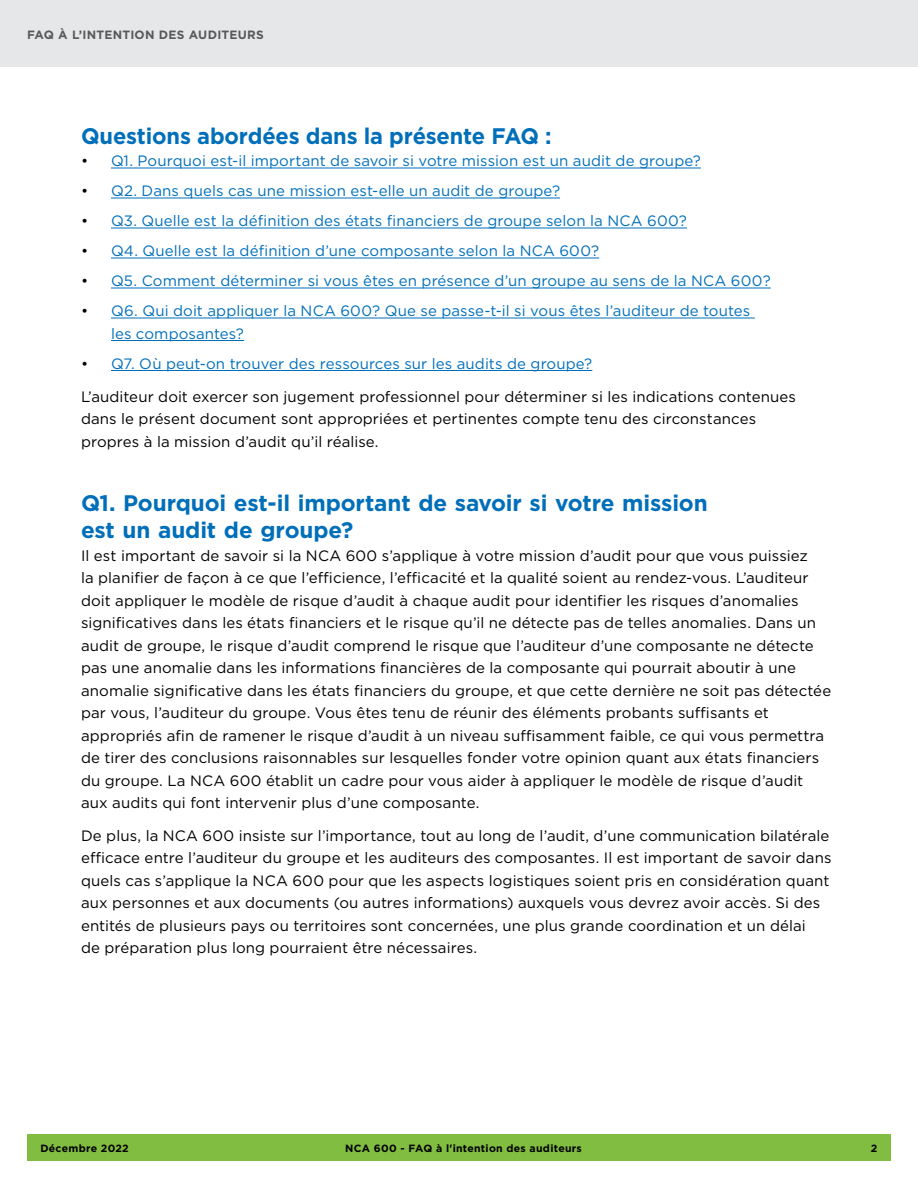
<style>
.page{position:relative;width:918px;height:1188px;background:#fff}
.page>*{position:absolute;margin:0;border:0;box-sizing:border-box;transform-origin:0 0}
.CPA_head1{font:700 22.5px/27px "Gotham";letter-spacing:-.01em;color:#006fba}
.CPA_head-newsletterT{font:700 22.5px "Gotham";letter-spacing:-.01em;color:#006fba}
.CPA__para1{font:15px/22.5px "Gotham";letter-spacing:.005em;color:#000}
.CPA__body{font:15px/22.5px "Gotham";letter-spacing:.005em;color:#000}
.t1{font:15px/22.5px "Gotham";letter-spacing:.005em;color:#006fba}
.t2{font:700 12px "Gotham";letter-spacing:.02em;color:#58595b}
.t3{font:700 10.5px "Gotham";letter-spacing:.025em;color:#000}
.s1{color:#000}
</style>
<div class="page">
<hr style="left:111px;top:168px;width:590px;height:1px;background:#006fba">
<hr style="left:111px;top:198px;width:449px;height:1px;background:#006fba">
<hr style="left:111px;top:228px;width:576px;height:1px;background:#006fba">
<hr style="left:111px;top:258px;width:488px;height:1px;background:#006fba">
<hr style="left:111px;top:288px;width:660px;height:1px;background:#006fba">
<hr style="left:111px;top:318px;width:644px;height:1px;background:#006fba">
<hr style="left:111px;top:340px;width:133px;height:1px;background:#006fba">
<hr style="left:111px;top:370px;width:481px;height:1px;background:#006fba">
<div style="left:27px;top:1134px;width:864px;height:27px;background:#81bd41"></div>
<div style="left:0;top:0;width:918px;height:68px;background:#e6e7e8"></div>
<p class="t2" style="left:27px;top:26px;width:238px">FAQ à l’INTENTION DES AUDITEURS</p>
<h3 class="CPA_head-newsletterT" style="left:81px;top:121px;width:472px">Questions abordées dans la présente FAQ :</h3>
<p class="t1" style="left:81px;top:150px;width:621px"><span class="s1">•</span> Q1. Pourquoi est-il important de savoir si votre mission est un audit de groupe?</p>
<p class="t1" style="left:81px;top:180px;width:481px"><span class="s1">•</span> Q2. Dans quels cas une mission est-elle un audit de groupe?</p>
<p class="t1" style="left:81px;top:210px;width:607px"><span class="s1">•</span> Q3. Quelle est la définition des états financiers de groupe selon la NCA 600?</p>
<p class="t1" style="left:81px;top:240px;width:520px"><span class="s1">•</span> Q4. Quelle est la définition d’une composante selon la NCA 600?</p>
<p class="t1" style="left:81px;top:270px;width:691px"><span class="s1">•</span> Q5. Comment déterminer si vous êtes en présence d’un groupe au sens de la NCA 600?</p>
<p class="t1" style="left:111px;top:300px;width:641px;text-indent:-30px"><span class="s1">•</span> Q6. Qui doit appliquer la NCA 600? Que se passe-t-il si vous êtes l’auditeur de toutes les composantes?</p>
<p class="t1" style="left:81px;top:352px;width:513px"><span class="s1">•</span> Q7. Où peut-on trouver des ressources sur les audits de groupe?</p>
<p class="CPA__body" style="left:81px;top:385px;width:716px">L’auditeur doit exercer son jugement professionnel pour déterminer si les indications contenues dans le présent document sont appropriées et pertinentes compte tenu des circonstances propres à la mission d’audit qu’il réalise.</p>
<h2 class="CPA_head1" style="left:81px;top:490px;width:628px">Q1. Pourquoi est-il important de savoir si votre mission est un audit de groupe?</h2>
<p class="CPA__para1" style="left:81px;top:544px;width:752px">Il est important de savoir si la NCA 600 s’applique à votre mission d’audit pour que vous puissiez<br>la planifier de façon à ce que l’efficience, l’efficacité et la qualité soient au rendez-vous. L’auditeur doit appliquer le modèle de risque d’audit à chaque audit pour identifier les risques d’anomalies significatives dans les états financiers et le risque qu’il ne détecte pas de telles anomalies. Dans un audit de groupe, le risque d’audit comprend le risque que l’auditeur d’une composante ne détecte pas une anomalie dans les informations financières de la composante qui pourrait aboutir à une anomalie significative dans les états financiers du groupe, et que cette dernière ne soit pas détectée par vous, l’auditeur du groupe. Vous êtes tenu de réunir des éléments probants suffisants et appropriés afin de ramener le risque d’audit à un niveau suffisamment faible, ce qui vous permettra de tirer des conclusions raisonnables sur lesquelles fonder votre opinion quant aux états financiers du groupe. La NCA 600 établit un cadre pour vous aider à appliquer le modèle de risque d’audit aux audits qui font intervenir plus d’une composante.</p>
<p class="CPA__body" style="left:81px;top:824px;width:752px">De plus, la NCA 600 insiste sur l’importance, tout au long de l’audit, d’une communication bilatérale efficace entre l’auditeur du groupe et les auditeurs des composantes. Il est important de savoir dans quels cas s’applique la NCA 600 pour que les aspects logistiques soient pris en considération quant aux personnes et aux documents (ou autres informations) auxquels vous devrez avoir accès. Si des entités de plusieurs pays ou territoires sont concernées, une plus grande coordination et un délai<br>de préparation plus long pourraient être nécessaires.</p>
<p class="t3" style="left:40px;top:1141px;width:90px">Décembre 2022</p>
<p class="t3" style="left:345px;top:1141px;width:238px">NCA 600 - FAQ à l'intention des auditeurs</p>
<p class="t3" style="left:871px;top:1141px;width:8px">2</p>
</div>
